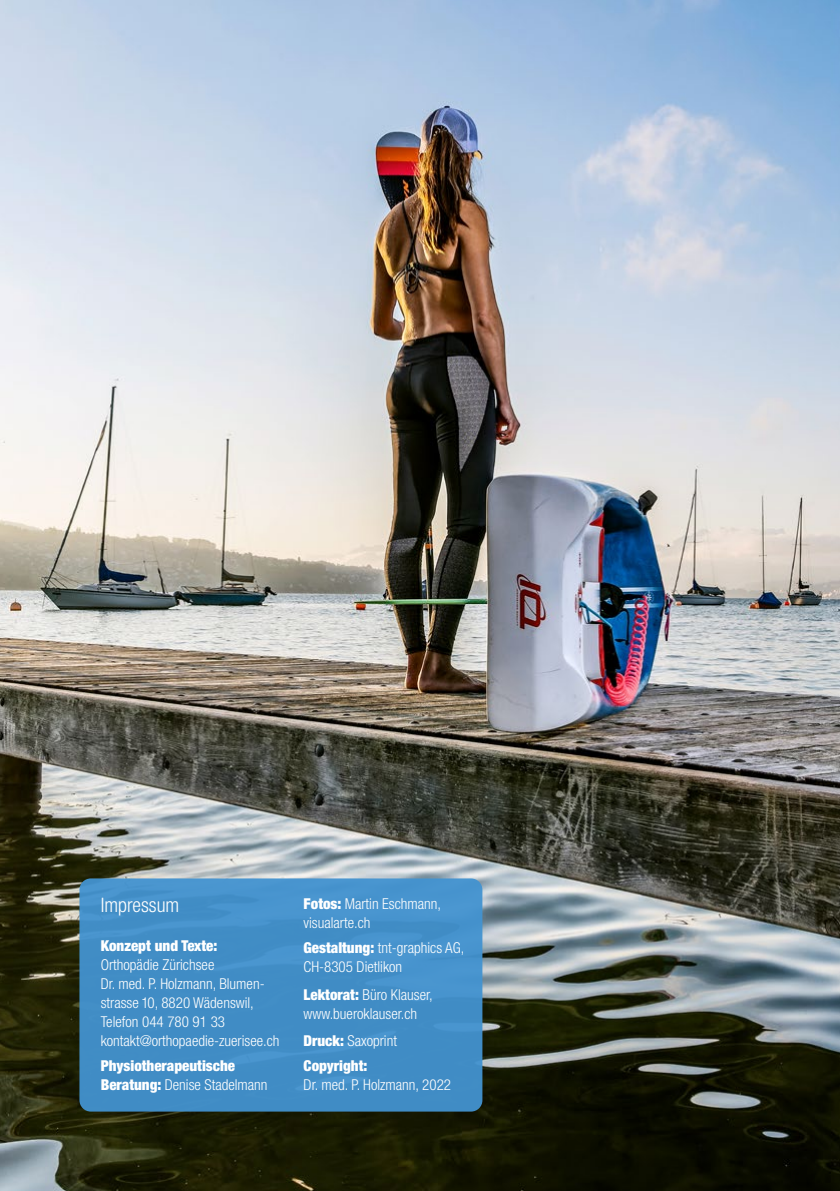
<style>
.page{position:relative;width:840px;height:1191px;background:#fff}
.page>*{position:absolute;margin:0;border:0;box-sizing:border-box;transform-origin:0 0}
.t1{font:300 condensed 20px "Helvetica Neue LT Pro";color:#fff}
.t2{font:300 condensed 15px/19px "Helvetica Neue LT Pro";color:#fff}
.t3{font:900 condensed 15px/19px "Helvetica Neue LT Pro";color:#fff}
.s1{font-weight:300}
.s2{font-weight:900}
</style>
<div class="page">
<img style="left:0;top:0;width:839px;height:1191px">
<div style="left:79px;top:878px;width:403px;height:233px;background:#418dc5;border-radius:11px"></div>
<h1 class="t1" style="left:101px;top:893px;width:80px">Impressum</h1>
<p class="t3" style="left:101px;top:936px;width:118px">Konzept und Texte:</p>
<p class="t2" style="left:101px;top:955px;width:180px">Orthopädie Zürichsee<br>Dr. med. P. Holzmann, Blumen&shy;strasse 10, 8820 Wädenswil,<br>Telefon 044 780 91 33 kontakt@orthopaedie-zuerisee.ch</p>
<p class="t3" style="left:101px;top:1056px;width:168px">Physiotherapeutische<br>Beratung: <span class="s1">Denise Stadelmann</span></p>
<p class="t2" style="left:303px;top:894px;width:139px"><span class="s2">Fotos:</span> Martin Eschmann, visualarte.ch</p>
<p class="t2" style="left:303px;top:938px;width:162px"><span class="s2">Gestaltung:</span> tnt-graphics AG,<br>CH-8305 Dietlikon</p>
<p class="t2" style="left:303px;top:984px;width:131px"><span class="s2">Lektorat:</span> Büro Klauser, www.bueroklauser.ch</p>
<p class="t3" style="left:303px;top:1028px;width:95px;line-height:25.2px">Druck: <span class="s1">Saxoprint<br></span>Copyright:</p>
<p class="t2" style="left:303px;top:1075px;width:149px">Dr. med. P. Holzmann, 2022</p>
</div>
